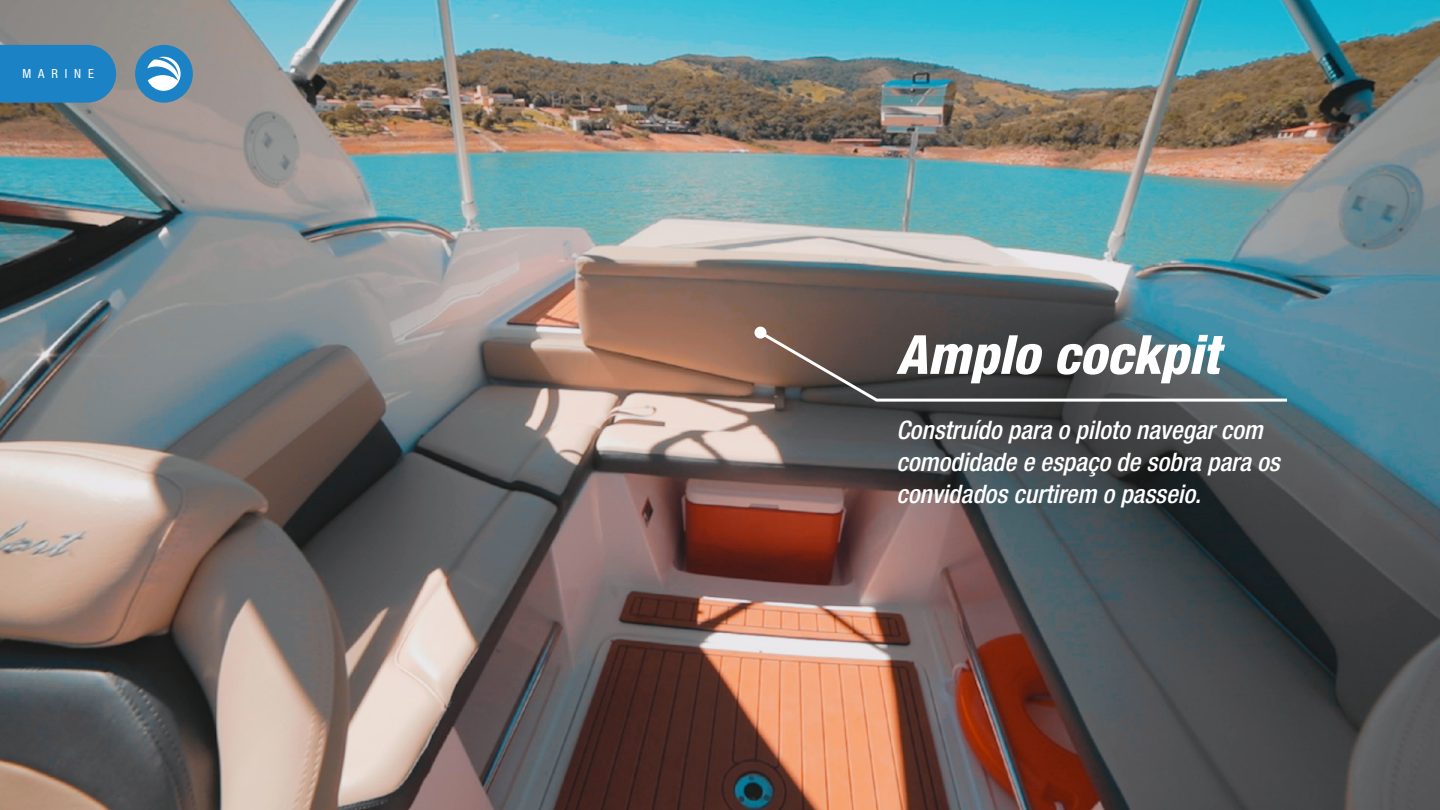
<style>
.page{position:relative;width:1440px;height:810px;background:#fff}
.page>*{position:absolute;margin:0;border:0;box-sizing:border-box;transform-origin:0 0}
.t1{font:italic 800 condensed 54px "Helvetica Neue LT Std";color:#fff}
.t2{font:italic 500 condensed 25.5px/32.3px "Helvetica Neue LT Std";color:#fff}
.t3{font:condensed 12.52px "Helvetica Neue LT Std";letter-spacing:.55em;color:#fff}
</style>
<div class="page">
<img style="left:0;top:0;width:1440px;height:810px">
<div style="left:135px;top:45px;width:58px;height:58px;background:#1a82c5;border-radius:50%"></div>
<svg style="left:0;top:45px;width:116px;height:58px;background:#2182c1"></svg>
<svg style="left:147px;top:57px;width:34px;height:34px"></svg>
<svg style="left:756px;top:329px;width:534px;height:74px;background:#52595c"></svg>
<div style="left:754px;top:327px;width:12px;height:12px;background:#fff;border-radius:50%"></div>
<p class="t3" style="left:22px;top:67px;width:73px">MARINE</p>
<h1 class="t1" style="left:896px;top:321px;width:325px">Amplo cockpit</h1>
<p class="t2" style="left:896px;top:414px;width:385px">Construído para o piloto navegar com comodidade e espaço de sobra para os convidados curtirem o passeio.</p>
</div>
